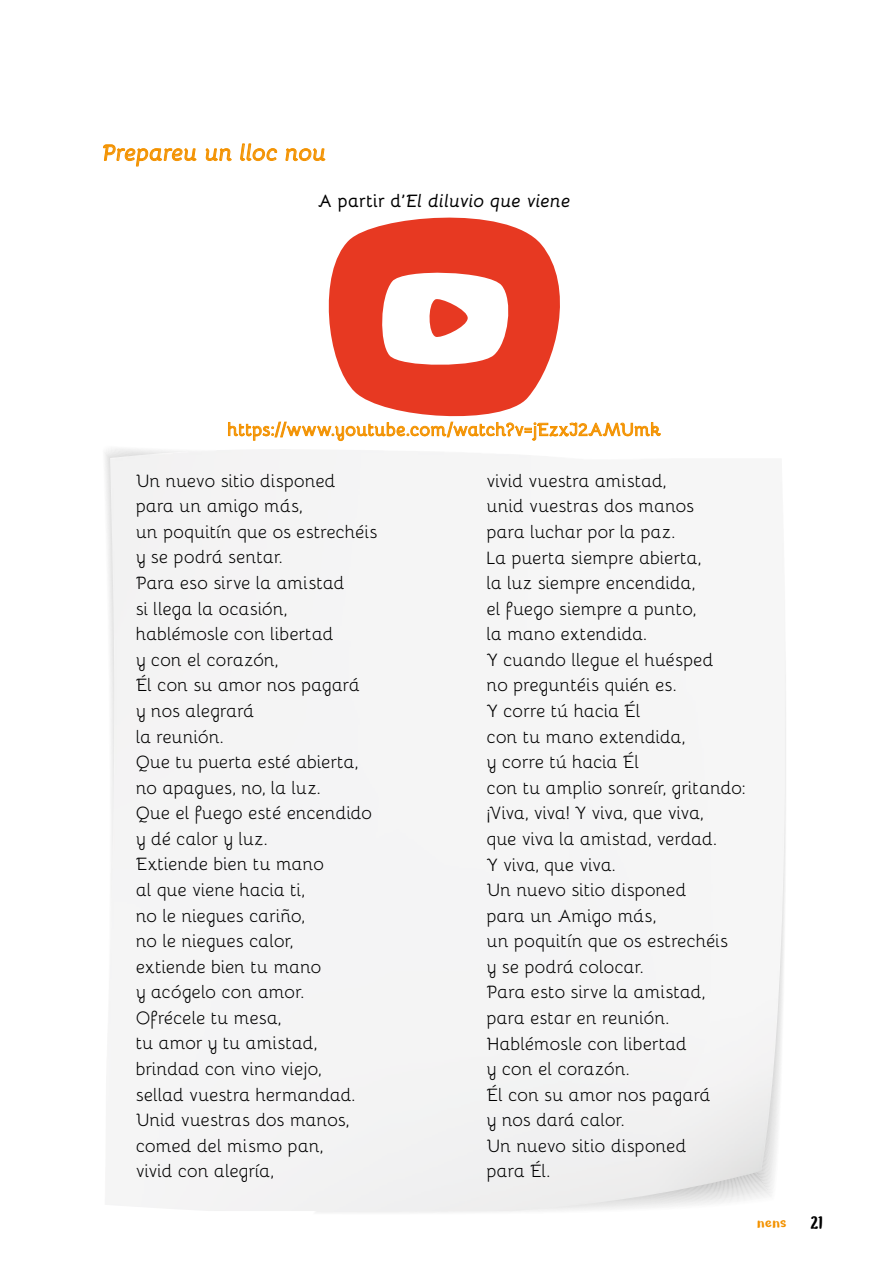
<style>
.page{position:relative;width:893px;height:1263px;background:#fff}
.page>*{position:absolute;margin:0;border:0;box-sizing:border-box;transform-origin:0 0}
.t1{font:italic 700 22.5px "Bellota";color:#f39200}
.t2{font:18px/25.7px "Bellota";letter-spacing:-.01em;color:#000}
.t3{font:700 18px "Bellota";letter-spacing:.005em;color:#f39200}
.t4{font:italic 700 18px "Bellota";letter-spacing:-.01em;color:#000}
.t5{font:18px "Cavorting";color:#f39200}
.t6{font:18px "Cavorting";color:#000}
.s1{font-style:normal}
</style>
<div class="page">
<svg style="left:103px;top:144px;width:94px;height:23px"></svg>
<svg style="left:205px;top:148px;width:27px;height:14px"></svg>
<svg style="left:240px;top:143px;width:37px;height:19px"></svg>
<svg style="left:285px;top:148px;width:41px;height:14px"></svg>
<svg style="left:328px;top:217px;width:232px;height:200px;fill:#e73922"></svg>
<svg style="left:228px;top:421px;width:433px;height:20px"></svg>
<p class="t1" style="left:102px;top:135px;width:226px">Prepareu un lloc nou</p>
<p class="t4" style="left:318px;top:187px;width:254px"><span class="s1">A partir d’</span>El diluvio que viene</p>
<p class="t3" style="left:228px;top:415px;width:435px">https://www.youtube.com/watch?v=jEzxJ2AMUmk</p>
<p class="t2" style="left:136px;top:466px;width:243px">Un nuevo sitio disponed para un amigo más,<br>un poquitín que os estrechéis y se podrá sentar.<br>Para eso sirve la amistad<br>si llega la ocasión, hablémosle con libertad<br>y con el corazón,<br>Él con su amor nos pagará<br>y nos alegrará<br>la reunión.<br>Que tu puerta esté abierta, no apagues, no, la luz.<br>Que el fuego esté encendido y dé calor y luz.<br>Extiende bien tu mano<br>al que viene hacia ti,<br>no le niegues cariño,<br>no le niegues calor,<br>extiende bien tu mano<br>y acógelo con amor.<br>Ofrécele tu mesa,<br>tu amor y tu amistad, brindad con vino viejo,<br>sellad vuestra hermandad.<br>Unid vuestras dos manos, comed del mismo pan,<br>vivid con alegría,</p>
<p class="t2" style="left:487px;top:467px;width:261px">vivid vuestra amistad,<br>unid vuestras dos manos<br>para luchar por la paz.<br>La puerta siempre abierta,<br>la luz siempre encendida,<br>el fuego siempre a punto,<br>la mano extendida.<br>Y cuando llegue el huésped<br>no preguntéis quién es.<br>Y corre tú hacia Él<br>con tu mano extendida,<br>y corre tú hacia Él<br>con tu amplio sonreír, gritando: ¡Viva, viva! Y viva, que viva,<br>que viva la amistad, verdad.<br>Y viva, que viva.<br>Un nuevo sitio disponed<br>para un Amigo más,<br>un poquitín que os estrechéis<br>y se podrá colocar.<br>Para esto sirve la amistad, para estar en reunión.<br>Hablémosle con libertad<br>y con el corazón.<br>Él con su amor nos pagará<br>y nos dará calor.<br>Un nuevo sitio disponed<br>para Él.</p>
<p class="t5" style="left:758px;top:1211px;width:31px">nens</p>
<p class="t6" style="left:811px;top:1211px;width:13px">21</p>
</div>
